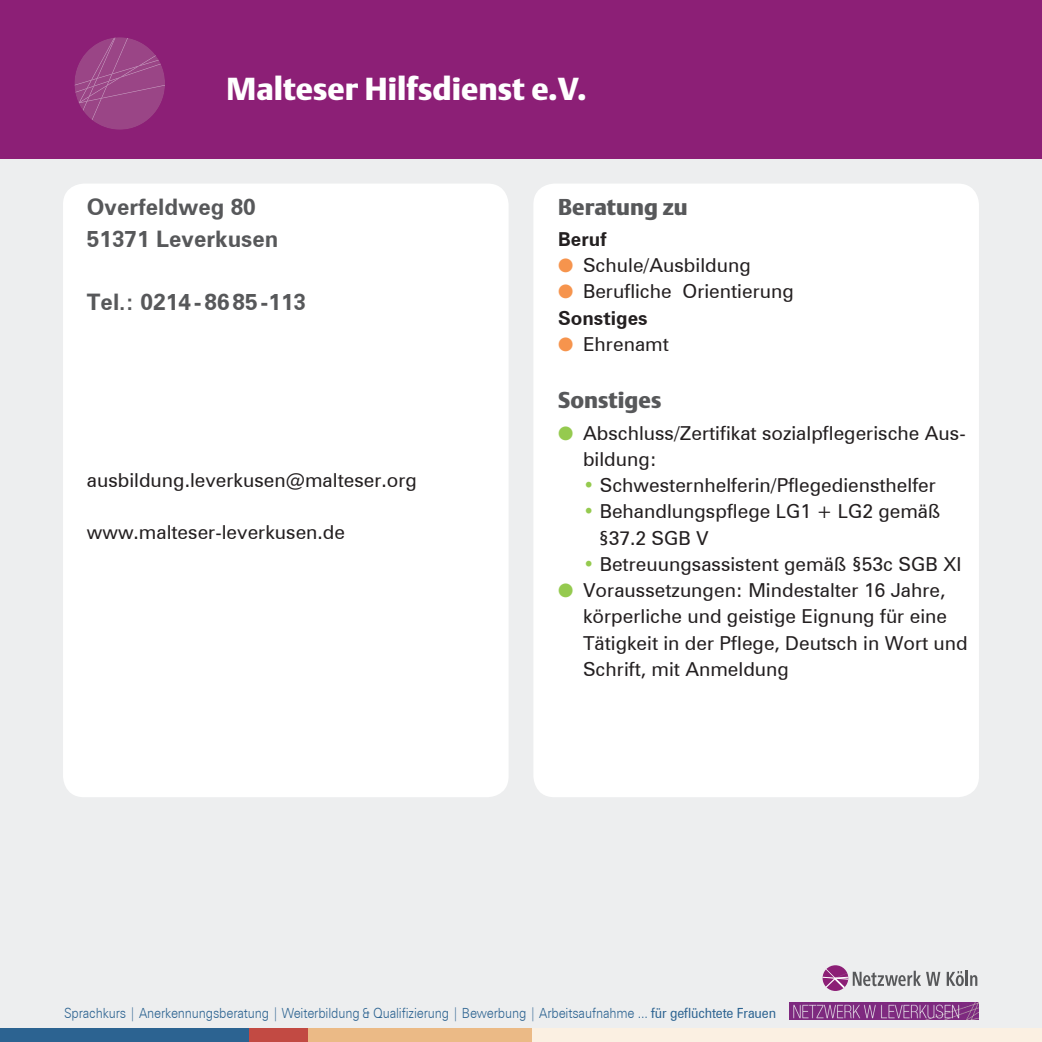
<style>
.page{position:relative;width:1042px;height:1042px;background:#fff}
.page>*{position:absolute;margin:0;border:0;box-sizing:border-box;transform-origin:0 0}
.t1{font:900 31.5px "DTL Argo T";color:#fff}
.t2{font:700 22.75px/31.5px "Zurich BT";color:#57585a}
.t3{font:900 22.75px "DTL Argo T";color:#57585a}
.t4{font:19.25px/26.2px "Zurich BT";color:#231f20}
.t5{font:700 19.25px "Zurich BT";color:#231f20}
.t6{font:300 14px "Zurich BT";letter-spacing:-.01em;color:#2c6391;scale:.9 1}
.s1{color:#f6944d}
.s2{font-weight:700}
.s3{color:#95ca4f}
.s4{font-weight:400}
</style>
<div class="page">
<div style="left:0;top:146px;width:1042px;height:896px;background:#edeeef"></div>
<div style="left:0;top:1028px;width:280px;height:14px;background:#2c6391"></div>
<div style="left:249px;top:1028px;width:67px;height:14px;background:#c24a43"></div>
<div style="left:308px;top:1028px;width:227px;height:14px;background:#ebba86"></div>
<div style="left:533px;top:1028px;width:509px;height:14px;background:#fbf0e2"></div>
<div style="left:0;top:0;width:1042px;height:159px;background:#8c1f76"></div>
<svg style="left:74px;top:37px;width:91px;height:93px"></svg>
<div style="left:63px;top:184px;width:445px;height:613px;background:#fff;border-radius:21px"></div>
<div style="left:533px;top:184px;width:446px;height:613px;background:#fff;border-radius:21px"></div>
<svg style="left:946px;top:971px;width:18px;height:15px"></svg>
<hr style="left:965px;top:970px;width:3px;height:16px;background:#57585a">
<svg style="left:970px;top:975px;width:7px;height:11px"></svg>
<svg style="left:822px;top:965px;width:26px;height:26px"></svg>
<svg style="left:822px;top:969px;width:118px;height:19px"></svg>
<img style="left:790px;top:1002px;width:188px;height:17px">
<h1 class="t1" style="left:227px;top:70px;width:362px">Malteser Hilfsdienst e.V.</h1>
<p class="t2" style="left:87px;top:191px;width:193px">Overfeldweg 80<br>51371 Leverkusen</p>
<p class="t2" style="left:87px;top:286px;width:221px">Tel.: 0214 - 86 85 -113</p>
<p class="t4" style="left:87px;top:466px;width:332px">ausbildung.leverkusen@malteser.org</p>
<p class="t4" style="left:87px;top:519px;width:260px">www.malteser-leverkusen.de</p>
<p class="t3" style="left:558px;top:193px;width:131px">Beratung zu</p>
<p class="t5" style="left:558px;top:227px;width:50px">Beruf</p>
<p class="t4" style="left:558px;top:252px;width:194px"><span class="s1">●</span> Schule/Ausbildung</p>
<p class="t4" style="left:558px;top:278px;width:237px"><span class="s1">●</span> Berufliche Orientierung<br><span class="s2">Sonstiges</span></p>
<p class="t4" style="left:558px;top:331px;width:112px"><span class="s1">●</span> Ehrenamt</p>
<p class="t3" style="left:558px;top:387px;width:105px">Sonstiges</p>
<p class="t4" style="left:583px;top:419px;width:384px;text-indent:-25px"><span class="s3">●</span> Abschluss/Zertifikat sozialpflegerische Aus&shy;bildung:</p>
<p class="t4" style="left:583px;top:472px;width:354px"><span class="s3">•</span> Schwesternhelferin/Pflegediensthelfer</p>
<p class="t4" style="left:599px;top:498px;width:343px;text-indent:-16px"><span class="s3">•</span> Behandlungspflege LG1 + LG2 gemäß §37.2 SGB V</p>
<p class="t4" style="left:583px;top:551px;width:380px"><span class="s3">•</span> Betreuungsassistent gemäß §53c SGB XI</p>
<p class="t4" style="left:583px;top:577px;width:386px;text-indent:-25px"><span class="s3">●</span> Voraussetzungen: Mindestalter 16 Jahre, körperliche und geistige Eignung für eine Tätigkeit in der Pflege, Deutsch in Wort und Schrift, mit Anmeldung</p>
<p class="t6" style="left:64px;top:1004px;width:793px">Sprachkurs | Anerkennungsberatung | Weiterbildung &amp; Qualifizierung | Bewerbung | Arbeitsaufnahme ... <span class="s4">für geflüchtete Frauen</span></p>
</div>
